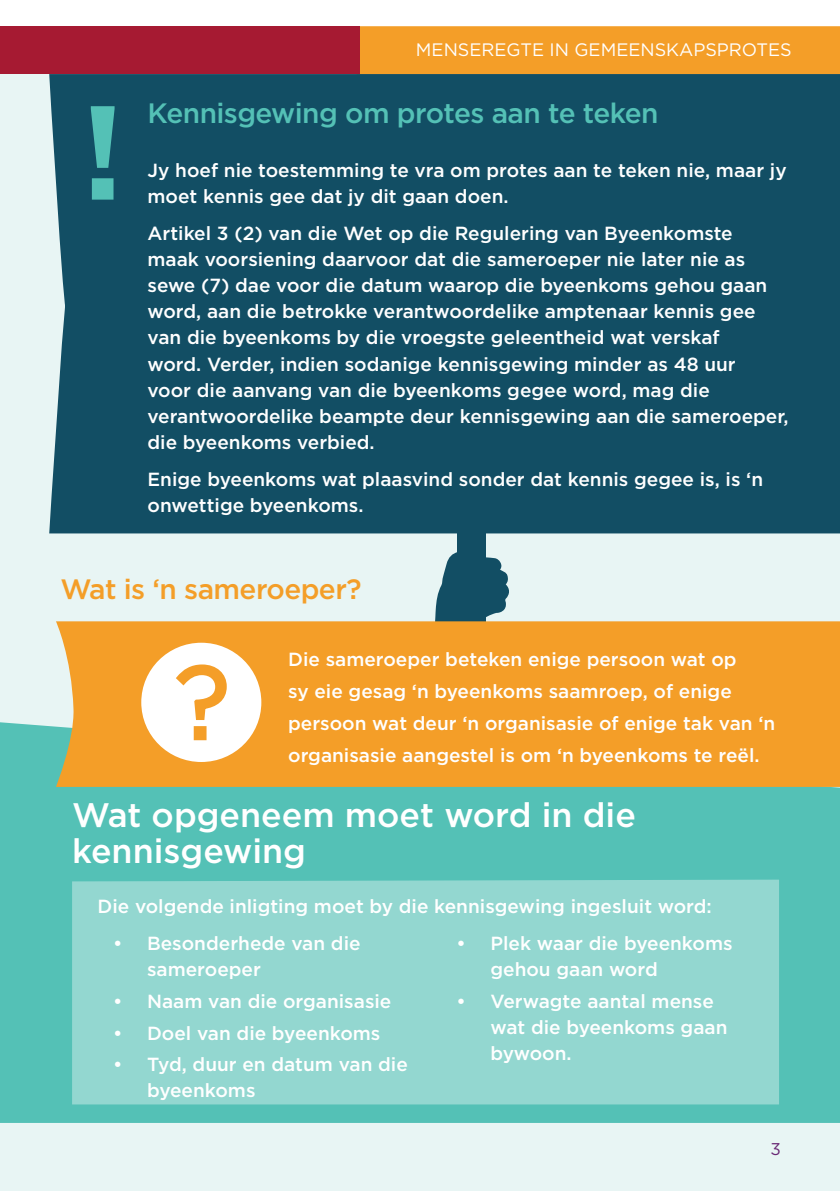
<style>
.page{position:relative;width:840px;height:1191px;background:#fff}
.page>*{position:absolute;margin:0;border:0;box-sizing:border-box;transform-origin:0 0}
.Head_2{font:500 34px/36px "Gotham";color:#fff}
.Head_3{font:500 28px "Gotham";letter-spacing:-.02em;color:#54c1b6}
.Head_3-2{font:500 28px "Gotham";letter-spacing:-.02em;color:#f49e28}
.Text{font:500 19px/26px "Gotham";color:#fff}
.Head_2-2{font:500 19px/32px "Gotham";color:#fff}
.t1{font:18px "Gotham";color:#fff}
.t2{font:17px "Gotham";color:#692875}
</style>
<div class="page">
<div style="left:0;top:74px;width:839px;height:1117px;background:#e8f5f4"></div>
<div style="left:359px;top:26px;width:480px;height:48px;background:#f49e28"></div>
<div style="left:0;top:26px;width:359px;height:48px;background:#a61a32"></div>
<div style="left:0;top:722px;width:839px;height:401px;background:#54c1b6"></div>
<div style="left:72px;top:879px;width:706px;height:225px;background:#93d7d0"></div>
<div style="left:457px;top:433px;width:28px;height:299px;background:#124e64"></div>
<div style="left:49px;top:74px;width:790px;height:459px;background:#124e64"></div>
<svg style="left:91px;top:106px;width:23px;height:94px;background:#41a09e"></svg>
<svg style="left:435px;top:548px;width:74px;height:73px"></svg>
<div style="left:56px;top:621px;width:783px;height:166px;background:#f49e28"></div>
<div style="left:141px;top:642px;width:120px;height:120px;background:#fff;border-radius:50%"></div>
<svg style="left:176px;top:664px;width:51px;height:77px"></svg>
<p class="t1" style="left:416px;top:39px;width:377px">MENSEREGTE IN GEMEENSKAPSPROTES</p>
<p class="Head_3" style="left:147px;top:94px;width:512px">Kennisgewing om protes aan te teken</p>
<p class="Head_2-2" style="left:147px;top:157px;width:640px;line-height:26px">Jy hoef nie toestemming te vra om protes aan te teken nie, maar jy moet kennis gee dat jy dit gaan doen.</p>
<p class="Text" style="left:147px;top:220px;width:642px">Artikel 3 (2) van die Wet op die Regulering van Byeenkomste maak voorsiening daarvoor dat die sameroeper nie later nie as sewe (7) dae voor die datum waarop die byeenkoms gehou gaan word, aan die betrokke verantwoordelike amptenaar kennis gee van die byeenkoms by die vroegste geleentheid wat verskaf<br>word. Verder, indien sodanige kennisgewing minder as 48 uur<br>voor die aanvang van die byeenkoms gegee word, mag die verantwoordelike beampte deur kennisgewing aan die sameroeper, die byeenkoms verbied.</p>
<p class="Text" style="left:147px;top:466px;width:616px">Enige byeenkoms wat plaasvind sonder dat kennis gegee is, is ‘n onwettige byeenkoms.</p>
<p class="Head_3-2" style="left:60px;top:570px;width:302px">Wat is ‘n sameroeper?</p>
<p class="Head_2-2" style="left:288px;top:642px;width:488px">Die sameroeper beteken enige persoon wat op<br>sy eie gesag ‘n byeenkoms saamroep, of enige persoon wat deur ‘n organisasie of enige tak van ‘n organisasie aangestel is om ‘n byeenkoms te reël.</p>
<p class="Head_2" style="left:72px;top:797px;width:565px">Wat opgeneem moet word in die kennisgewing</p>
<p class="Head_2-2" style="left:97px;top:890px;width:615px">Die volgende inligting moet by die kennisgewing ingesluit word:</p>
<p class="Text" style="left:147px;top:930px;width:215px;text-indent:-34px">• Besonderhede van die sameroeper</p>
<p class="Text" style="left:113px;top:988px;width:280px">• Naam van die organisasie</p>
<p class="Text" style="left:113px;top:1019px;width:269px">• Doel van die byeenkoms</p>
<p class="Text" style="left:147px;top:1051px;width:262px;text-indent:-34px">• Tyd, duur en datum van die byeenkoms</p>
<p class="Text" style="left:490px;top:930px;width:243px;text-indent:-34px">• Plek waar die byeenkoms gehou gaan word</p>
<p class="Text" style="left:490px;top:988px;width:238px;text-indent:-34px">• Verwagte aantal mense wat die byeenkoms gaan bywoon.</p>
<p class="t2" style="left:770px;top:1137px;width:12px">3</p>
</div>
